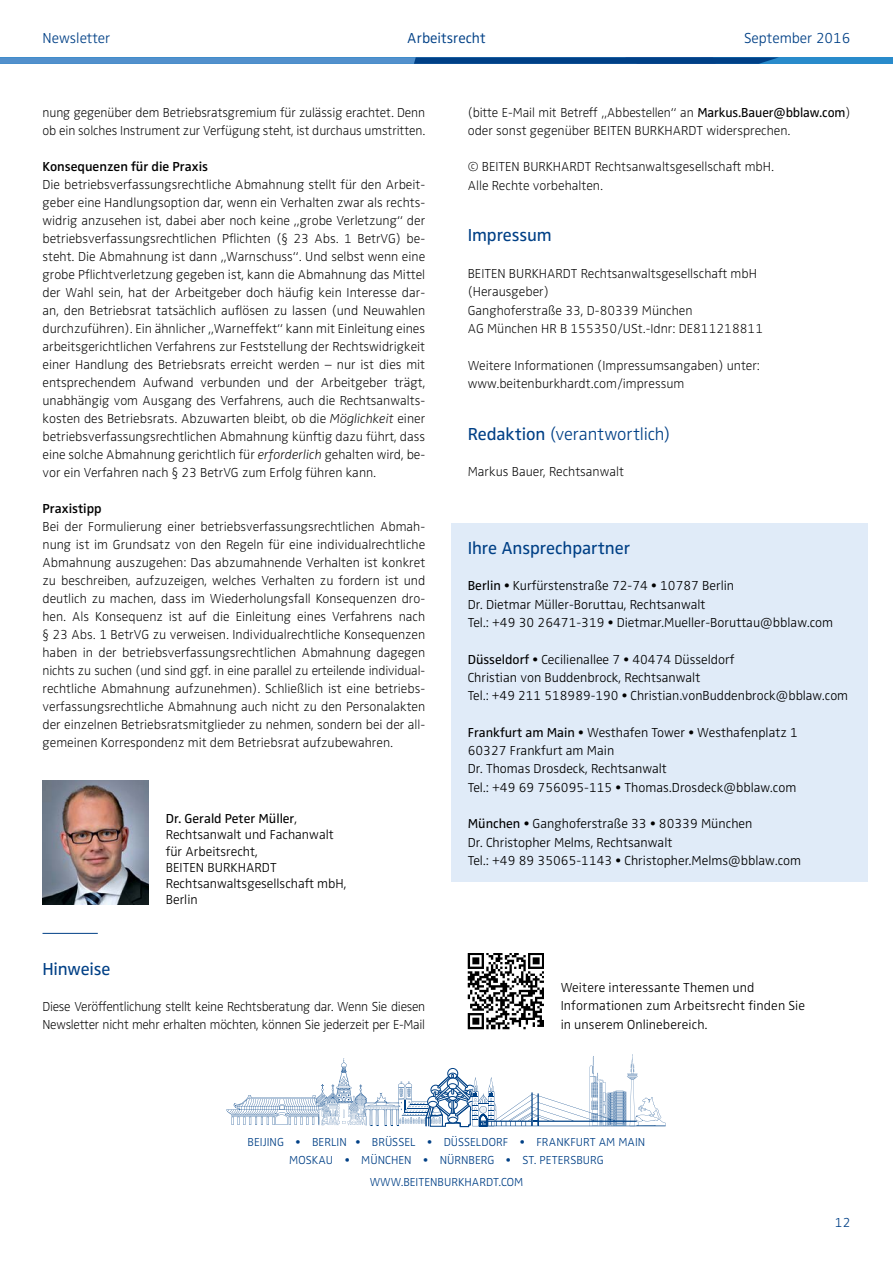
<style>
.page{position:relative;width:893px;height:1263px;background:#fff}
.page>*{position:absolute;margin:0;border:0;box-sizing:border-box;transform-origin:0 0}
.t1{font:18px "Zwo OT";letter-spacing:-.005em;color:#004086}
.t2{font:300 18px "Zwo OT";letter-spacing:-.005em;color:#004086}
.t3{font:300 15px "Zwo OT";color:#004086}
.t4{font:300 15px "Zwo OT";color:#004086}
.t5{font:300 expanded 13.5px/18px "Zwo OT";color:#000}
.t6{font:300 13.5px/18.3px "Zwo OT";color:#000}
.t7{font:300 expanded 13.5px/18px "Zwo OT";letter-spacing:-.02em;color:#000}
.t8{font:600 13.5px "Zwo OT";color:#000}
.t9{font:300 13.5px "Zwo OT";color:#004086}
.t10{font:300 12px/18px "Zwo OT";color:#004086;text-align:center}
.s1{font-style:italic}
.s2{font-weight:400}
.s3{font-weight:400;font-stretch:normal}
</style>
<div class="page">
<div style="left:0;top:57px;width:893px;height:7px;background:#298bcb"></div>
<svg style="left:0;top:57px;width:778px;height:7px;background:#2c6dae"></svg>
<svg style="left:226px;top:1054px;width:440px;height:73px"></svg>
<div style="left:451px;top:524px;width:416px;height:358px;background:#e0ebf8"></div>
<img style="left:468px;top:953px;width:75px;height:76px">
<img style="left:43px;top:781px;width:106px;height:123px">
<hr style="left:43px;top:933px;width:55px;height:1px;background:#004086">
<p class="t3" style="left:43px;top:29px;width:69px">Newsletter</p>
<p class="t4" style="left:407px;top:29px;width:80px">Arbeitsrecht</p>
<p class="t3" style="left:744px;top:29px;width:108px">September 2016</p>
<p class="t5" style="left:43px;top:104px;width:384px">nung gegenüber dem Betriebsratsgremium für zulässig erachtet. Denn ob ein solches Instrument zur Verfügung steht, ist durchaus umstritten.</p>
<p class="t8" style="left:43px;top:158px;width:167px">Konsequenzen für die Praxis</p>
<p class="t5" style="left:43px;top:176px;width:384px;text-align:justify">Die betriebsverfassungsrechtliche Abmahnung stellt für den Arbeit&shy;geber eine Handlungsoption dar, wenn ein Verhalten zwar als rechts&shy;widrig anzusehen ist, dabei aber noch keine „grobe Verletzung“ der betriebsverfassungsrechtlichen Pflichten (§ 23 Abs. 1 BetrVG) be&shy;steht. Die Abmahnung ist dann „Warnschuss“. Und selbst wenn eine grobe Pflichtverletzung gegeben ist, kann die Abmahnung das Mittel der Wahl sein, hat der Arbeitgeber doch häufig kein Interesse dar&shy;an, den Betriebsrat tatsächlich auflösen zu lassen (und Neuwahlen durchzuführen). Ein ähnlicher „Warneffekt“ kann mit Einleitung eines arbeitsgerichtlichen Verfahrens zur Feststellung der Rechtswidrigkeit einer Handlung des Betriebsrats erreicht werden – nur ist dies mit entsprechendem Aufwand verbunden und der Arbeitgeber trägt, unabhängig vom Ausgang des Verfahrens, auch die Rechtsanwalts&shy;kosten des Betriebsrats. Abzuwarten bleibt, ob die <span class="s1">Möglichkeit</span> einer betriebsverfassungsrechtlichen Abmahnung künftig dazu führt, dass eine solche Abmahnung gerichtlich für <span class="s1">erforderlich</span> gehalten wird, be&shy;vor ein Verfahren nach § 23 BetrVG zum Erfolg führen kann.</p>
<p class="t8" style="left:43px;top:500px;width:61px">Praxistipp</p>
<p class="t5" style="left:43px;top:518px;width:384px;text-align:justify">Bei der Formulierung einer betriebsverfassungsrechtlichen Abmah&shy;nung ist im Grundsatz von den Regeln für eine individualrechtliche Abmahnung auszugehen: Das abzumahnende Verhalten ist konkret zu beschreiben, aufzuzeigen, welches Verhalten zu fordern ist und deutlich zu machen, dass im Wiederholungsfall Konsequenzen dro&shy;hen. Als Konsequenz ist auf die Einleitung eines Verfahrens nach § 23 Abs. 1 BetrVG zu verweisen. Individualrechtliche Konsequenzen haben in der betriebsverfassungsrechtlichen Abmahnung dagegen nichts zu suchen (und sind ggf. in eine parallel zu erteilende individual&shy;rechtliche Abmahnung aufzunehmen). Schließlich ist eine betriebs&shy;verfassungsrechtliche Abmahnung auch nicht zu den Personalakten der einzelnen Betriebsratsmitglieder zu nehmen, sondern bei der all&shy;gemeinen Korrespondenz mit dem Betriebsrat aufzubewahren.</p>
<p class="t6" style="left:166px;top:811px;width:182px;line-height:16.2px"><span class="s2">Dr. Gerald Peter Müller</span>,<br>Rechtsanwalt und Fachanwalt für Arbeitsrecht,<br>BEITEN BURKHARDT<br>Rechtsanwaltsgesellschaft mbH,<br>Berlin</p>
<h1 class="t1" style="left:43px;top:959px;width:70px">Hinweise</h1>
<p class="t7" style="left:43px;top:998px;width:384px">Diese Veröffentlichung stellt keine Rechtsberatung dar. Wenn Sie diesen<br>Newsletter nicht mehr erhalten möchten, können Sie jederzeit per E-Mail</p>
<p class="t5" style="left:468px;top:104px;width:384px">(bitte E-Mail mit Betreff „Abbestellen“ an <span class="s3">Markus.Bauer@bblaw.com</span>) oder sonst gegenüber BEITEN BURKHARDT widersprechen.</p>
<p class="t5" style="left:468px;top:158px;width:308px">© BEITEN BURKHARDT Rechtsanwaltsgesellschaft mbH.<br>Alle Rechte vorbehalten.</p>
<h1 class="t1" style="left:468px;top:225px;width:86px">Impressum</h1>
<p class="t5" style="left:468px;top:265px;width:297px">BEITEN BURKHARDT Rechtsanwaltsgesellschaft mbH (Herausgeber)<br>Ganghoferstraße 33, D-80339 München<br>AG München HR B 155350/USt.-Idnr: DE811218811</p>
<p class="t5" style="left:468px;top:356px;width:294px">Weitere Informationen (Impressumsangaben) unter: www.beitenburkhardt.com/impressum</p>
<h1 class="t2" style="left:468px;top:423px;width:204px"><span class="s2">Redaktion</span> (verantwortlich)</h1>
<p class="t5" style="left:468px;top:463px;width:158px">Markus Bauer, Rechtsanwalt</p>
<h1 class="t1" style="left:468px;top:537px;width:164px">Ihre Ansprechpartner</h1>
<p class="t6" style="left:468px;top:577px;width:367px"><span class="s2">Berlin</span> • Kurfürstenstraße 72-74 • 10787 Berlin<br>Dr. Dietmar Müller-Boruttau, Rechtsanwalt<br>Tel.: +49 30 26471-319 • Dietmar.Mueller-Boruttau@bblaw.com</p>
<p class="t6" style="left:468px;top:650px;width:382px"><span class="s2">Düsseldorf</span> • Cecilienallee 7 • 40474 Düsseldorf<br>Christian von Buddenbrock, Rechtsanwalt<br>Tel.: +49 211 518989-190 • Christian.vonBuddenbrock@bblaw.com</p>
<p class="t6" style="left:468px;top:723px;width:332px"><span class="s2">Frankfurt am Main</span> • Westhafen Tower • Westhafenplatz 1<br>60327 Frankfurt am Main<br>Dr. Thomas Drosdeck, Rechtsanwalt<br>Tel.: +49 69 756095-115 • Thomas.Drosdeck@bblaw.com</p>
<p class="t6" style="left:468px;top:815px;width:335px"><span class="s2">München</span> • Ganghoferstraße 33 • 80339 München<br>Dr. Christopher Melms, Rechtsanwalt<br>Tel.: +49 89 35065-1143 • Christopher.Melms@bblaw.com</p>
<p class="t6" style="left:561px;top:978px;width:246px;line-height:18.8px">Weitere interessante Themen und<br>Informationen zum Arbeitsrecht finden Sie in unserem Onlinebereich.</p>
<p class="t10" style="left:248px;top:1133px;width:399px">BEIJING • BERLIN • BRÜSSEL • DÜSSELDORF • FRANKFURT AM MAIN<br>MOSKAU • MÜNCHEN • NÜRNBERG • ST. PETERSBURG</p>
<p class="t10" style="left:370px;top:1174px;width:155px">WWW.BEITENBURKHARDT.COM</p>
<p class="t9" style="left:835px;top:1214px;width:17px">12</p>
</div>
